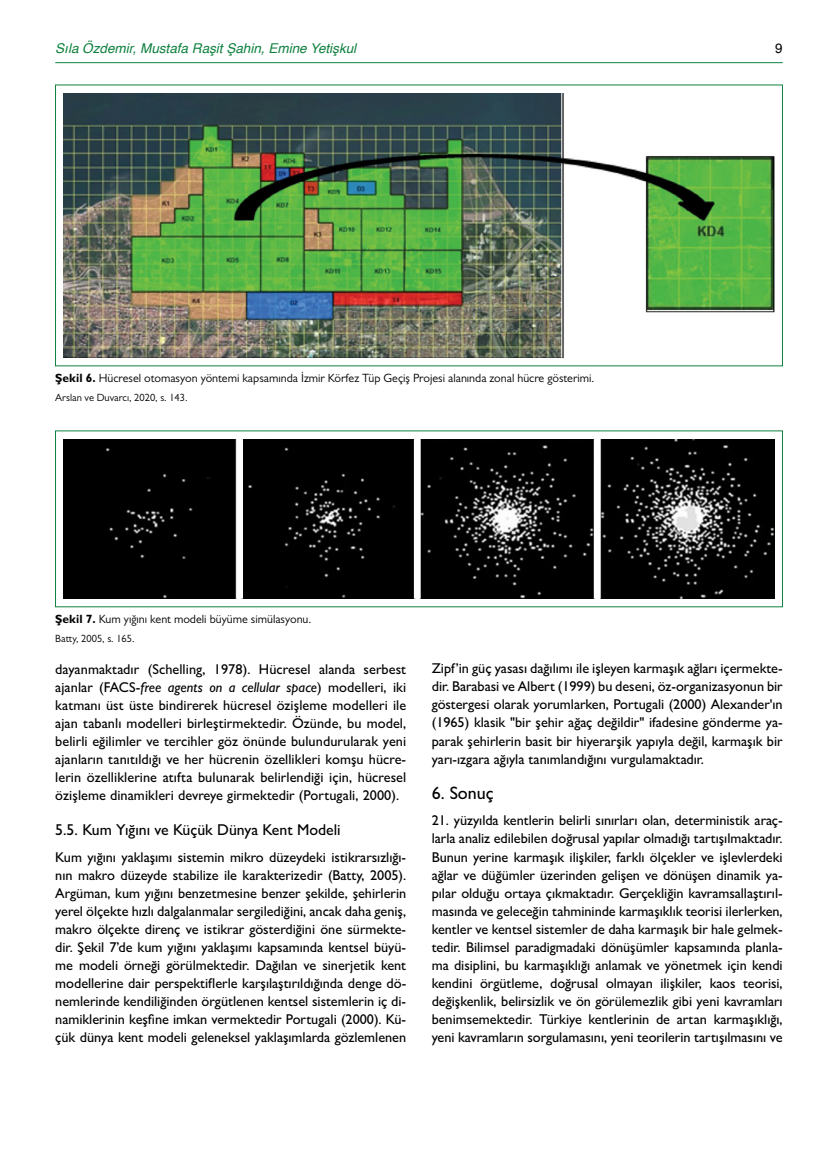
<style>
.page{position:relative;width:838px;height:1170px;background:#fff}
.page>*{position:absolute;margin:0;border:0;box-sizing:border-box;transform-origin:0 0}
.t1{font:500 18px "Gill Sans MT Pro";color:#000}
.t2{font:500 15.75px "Gill Sans MT Pro";color:#000}
.t3{font:500 14.25px/18px "Gill Sans MT Pro";color:#000;text-align:justify}
.t4{font:italic 13.5px "Helvetica";color:#0f8140}
.t5{font:13.5px "Helvetica";color:#000}
.t6{font:12px "Gill Sans MT Pro";color:#000}
.t7{font:10.5px "Gill Sans MT Pro";color:#000}
.s1{font-weight:700}
.s2{font-style:italic}
</style>
<div class="page">
<hr style="left:55px;top:62px;width:727px;height:1px;background:#0f8140">
<img style="left:64px;top:93px;width:710px;height:264px">
<img style="left:64px;top:439px;width:710px;height:159px">
<div style="left:236px;top:439px;width:7px;height:159px;background:#fff"></div>
<div style="left:414px;top:439px;width:6px;height:159px;background:#fff"></div>
<div style="left:594px;top:439px;width:6px;height:159px;background:#fff"></div>
<p class="t4" style="left:55px;top:37px;width:302px">Sıla Özdemir, Mustafa Raşit Şahin, Emine Yetişkul</p>
<p class="t5" style="left:775px;top:37px;width:9px">9</p>
<p class="t6" style="left:55px;top:370px;width:540px"><span class="s1">Şekil 6.</span> Hücresel otomasyon yöntemi kapsamında İzmir Körfez Tüp Geçiş Projesi alanında zonal hücre gösterimi.</p>
<p class="t7" style="left:55px;top:391px;width:134px">Arslan ve Duvarcı, 2020, s. 143.</p>
<p class="t6" style="left:55px;top:611px;width:258px"><span class="s1">Şekil 7.</span> Kum yığını kent modeli büyüme simülasyonu.</p>
<p class="t7" style="left:55px;top:632px;width:81px">Batty, 2005, s. 165.</p>
<p class="t3" style="left:55px;top:660px;width:352px">dayanmaktadır (Schelling, 1978). Hücresel alanda serbest ajanlar (FACS-<span class="s2">free agents on a cellular space</span>) modelleri, iki katmanı üst üste bindirerek hücresel özişleme modelleri ile ajan tabanlı modelleri birleştirmektedir. Özünde, bu model, belirli eğilimler ve tercihler göz önünde bulundurularak yeni ajanların tanıtıldığı ve her hücrenin özellikleri komşu hücre&shy;lerin özelliklerine atıfta bulunarak belirlendiği için, hücresel özişleme dinamikleri devreye girmektedir (Portugali, 2000).</p>
<p class="t2" style="left:55px;top:820px;width:287px">5.5. Kum Yığını ve Küçük Dünya Kent Modeli</p>
<p class="t3" style="left:55px;top:847px;width:352px">Kum yığını yaklaşımı sistemin mikro düzeydeki istikrarsızlığı&shy;nın makro düzeyde stabilize ile karakterizedir (Batty, 2005).<br>Argüman, kum yığını benzetmesine benzer şekilde, şehirlerin yerel ölçekte hızlı dalgalanmalar sergilediğini, ancak daha geniş, makro ölçekte direnç ve istikrar gösterdiğini öne sürmekte&shy;dir. Şekil 7’de kum yığını yaklaşımı kapsamında kentsel büyü&shy;me modeli örneği görülmektedir. Dağılan ve sinerjetik kent modellerine dair perspektiflerle karşılaştırıldığında denge dö&shy;nemlerinde kendiliğinden örgütlenen kentsel sistemlerin iç di&shy;namiklerinin keşfine imkan vermektedir Portugali (2000). Kü&shy;çük dünya kent modeli geleneksel yaklaşımlarda gözlemlenen</p>
<p class="t3" style="left:432px;top:659px;width:352px">Zipf’in güç yasası dağılımı ile işleyen karmaşık ağları içermekte&shy;dir. Barabasi ve Albert (1999) bu deseni, öz-organizasyonun bir göstergesi olarak yorumlarken, Portugali (2000) Alexander'ın (1965) klasik "bir şehir ağaç değildir" ifadesine gönderme ya&shy;parak şehirlerin basit bir hiyerarşik yapıyla değil, karmaşık bir yarı-ızgara ağıyla tanımlandığını vurgulamaktadır.</p>
<p class="t1" style="left:432px;top:782px;width:63px">6. Sonuç</p>
<p class="t3" style="left:432px;top:811px;width:352px">21. yüzyılda kentlerin belirli sınırları olan, deterministik araç&shy;larla analiz edilebilen doğrusal yapılar olmadığı tartışılmaktadır.<br>Bunun yerine karmaşık ilişkiler, farklı ölçekler ve işlevlerdeki ağlar ve düğümler üzerinden gelişen ve dönüşen dinamik ya&shy;pılar olduğu ortaya çıkmaktadır. Gerçekliğin kavramsallaştırıl&shy;masında ve geleceğin tahmininde karmaşıklık teorisi ilerlerken, kentler ve kentsel sistemler de daha karmaşık bir hale gelmek&shy;tedir. Bilimsel paradigmadaki dönüşümler kapsamında planla&shy;ma disiplini, bu karmaşıklığı anlamak ve yönetmek için kendi kendini örgütleme, doğrusal olmayan ilişkiler, kaos teorisi, değişkenlik, belirsizlik ve ön görülemezlik gibi yeni kavramları benimsemektedir. Türkiye kentlerinin de artan karmaşıklığı, yeni kavramların sorgulamasını, yeni teorilerin tartışılmasını ve</p>
</div>
